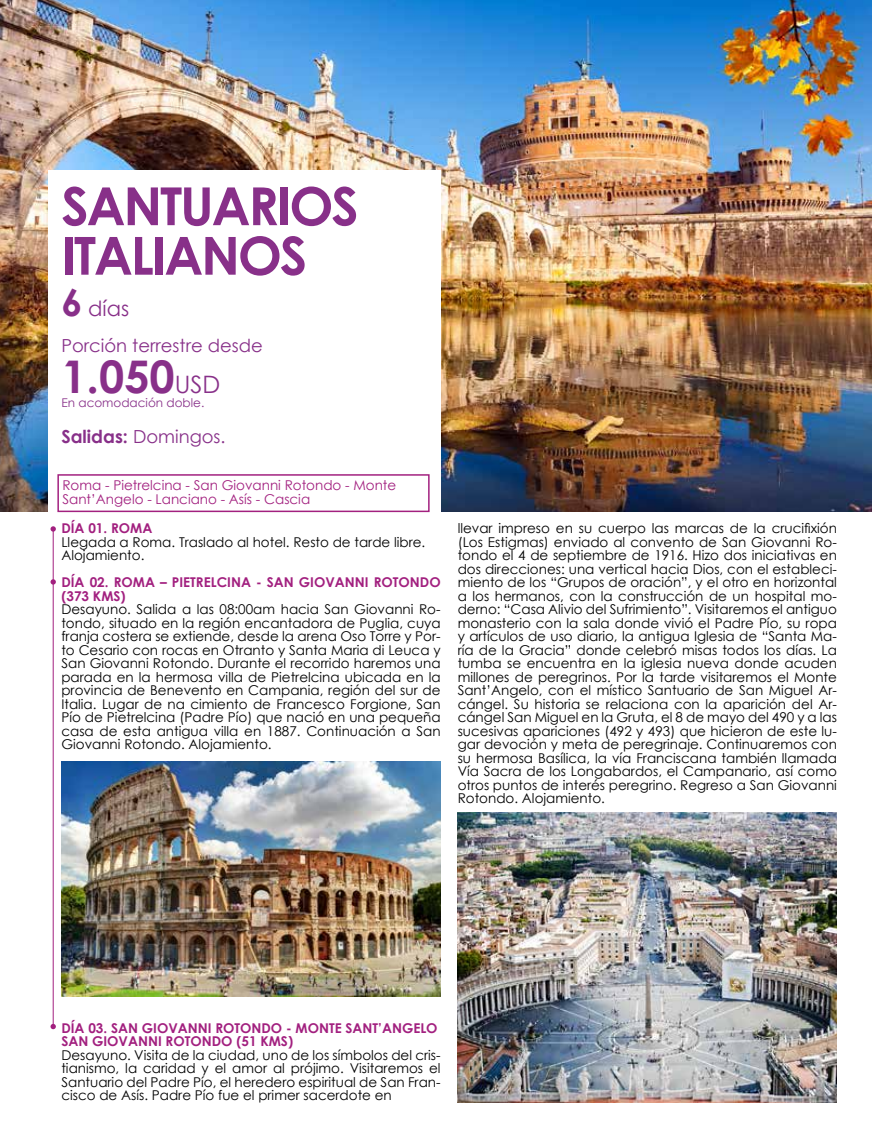
<style>
.page{position:relative;width:872px;height:1127px;background:#fff}
.page>*{position:absolute;margin:0;border:0;box-sizing:border-box;transform-origin:0 0}
.t1{font:700 52.5px/49.5px "Century Gothic";letter-spacing:-.04em;color:#883089}
.t2{font:700 45px "Century Gothic";color:#883089}
.t3{font:21px "Century Gothic";color:#883089}
.t4{font:18px "Century Gothic";color:#883089}
.t5{font:13.5px/13.5px "Century Gothic";color:#000;text-align:justify}
.t6{font:700 13.5px/13.5px "Century Gothic";color:#a2207f}
.t7{font:13.5px/13.5px "Century Gothic";color:#a2207f}
.t8{font:12px "Century Gothic";color:#883089}
.s1{font-weight:700;font-size:37.5px}
.s2{font-weight:400;font-size:24px}
.s3{font-weight:700}
</style>
<div class="page">
<img style="left:0;top:0;width:872px;height:511px">
<div style="left:48px;top:170px;width:393px;height:343px;background:#fff"></div>
<hr style="left:53px;top:529px;width:1px;height:497px;background:#a2207f">
<svg style="left:51px;top:526px;width:5px;height:6px"></svg>
<svg style="left:51px;top:579px;width:5px;height:5px"></svg>
<svg style="left:51px;top:1024px;width:5px;height:5px"></svg>
<img style="left:61px;top:761px;width:380px;height:235px">
<img style="left:458px;top:813px;width:379px;height:289px">
<div style="left:57px;top:474px;width:372px;height:38px;border:2px solid #a2207f"></div>
<h1 class="t1" style="left:61px;top:179px;width:299px">SANTUARIOS<br>ITALIANOS</h1>
<h3 class="t3" style="left:61px;top:294px;width:69px"><span class="s1">6</span> días</h3>
<h3 class="t4" style="left:61px;top:333px;width:203px">Porción terrestre desde</h3>
<h2 class="t2" style="left:61px;top:342px;width:160px">1.050<span class="s2">USD</span></h2>
<p class="t8" style="left:61px;top:394px;width:144px">En acomodación doble.</p>
<h3 class="t4" style="left:61px;top:424px;width:166px"><span class="s3">Salidas:</span> Domingos.</h3>
<p class="t7" style="left:62px;top:479px;width:335px">Roma - Pietrelcina - San Giovanni Rotondo - Monte<br>Sant’Angelo - Lanciano - Asís - Cascia</p>
<p class="t6" style="left:61px;top:521px;width:92px">DÍA 01. ROMA</p>
<p class="t5" style="left:61px;top:535px;width:365px">Llegada a Roma. Traslado al hotel. Resto de tarde libre.<br>Alojamiento.</p>
<p class="t6" style="left:61px;top:575px;width:381px">DÍA 02. ROMA – PIETRELCINA - SAN GIOVANNI ROTONDO (373 KMS)</p>
<p class="t5" style="left:61px;top:602px;width:381px">Desayuno. Salida a las 08:00am hacia San Giovanni Ro&shy;tondo, situado en la región encantadora de Puglia, cuya franja costera se extiende, desde la arena Oso Torre y Por&shy;to Cesario con rocas en Otranto y Santa Maria di Leuca y San Giovanni Rotondo. Durante el recorrido haremos una parada en la hermosa villa de Pietrelcina ubicada en la provincia de Benevento en Campania, región del sur de Italia. Lugar de na cimiento de Francesco Forgione, San Pío de Pietrelcina (Padre Pío) que nació en una pequeña casa de esta antigua villa en 1887. Continuación a San Giovanni Rotondo. Alojamiento.</p>
<p class="t5" style="left:458px;top:521px;width:381px">llevar impreso en su cuerpo las marcas de la crucifixión (Los Estigmas) enviado al convento de San Giovanni Ro&shy;tondo el 4 de septiembre de 1916. Hizo dos iniciativas en dos direcciones: una vertical hacia Dios, con el estableci&shy;miento de los “Grupos de oración”, y el otro en horizontal a los hermanos, con la construcción de un hospital mo&shy;derno: “Casa Alivio del Sufrimiento”. Visitaremos el antiguo monasterio con la sala donde vivió el Padre Pío, su ropa y artículos de uso diario, la antigua Iglesia de “Santa Ma&shy;ría de la Gracia” donde celebró misas todos los días. La tumba se encuentra en la iglesia nueva donde acuden millones de peregrinos. Por la tarde visitaremos el Monte Sant’Angelo, con el místico Santuario de San Miguel Ar&shy;cángel. Su historia se relaciona con la aparición del Ar&shy;cángel San Miguel en la Gruta, el 8 de mayo del 490 y a las sucesivas apariciones (492 y 493) que hicieron de este lu&shy;gar devoción y meta de peregrinaje. Continuaremos con su hermosa Basílica, la vía Franciscana también llamada Vía Sacra de los Longabardos, el Campanario, así como otros puntos de interés peregrino. Regreso a San Giovanni Rotondo. Alojamiento.</p>
<p class="t6" style="left:61px;top:1020px;width:378px">DÍA 03. SAN GIOVANNI ROTONDO - MONTE SANT’ANGELO<br>SAN GIOVANNI ROTONDO (51 KMS)</p>
<p class="t5" style="left:61px;top:1048px;width:381px">Desayuno. Visita de la ciudad, uno de los símbolos del cris&shy;tianismo, la caridad y el amor al prójimo. Visitaremos el Santuario del Padre Pío, el heredero espiritual de San Fran&shy;cisco de Asís. Padre Pío fue el primer sacerdote en</p>
</div>
